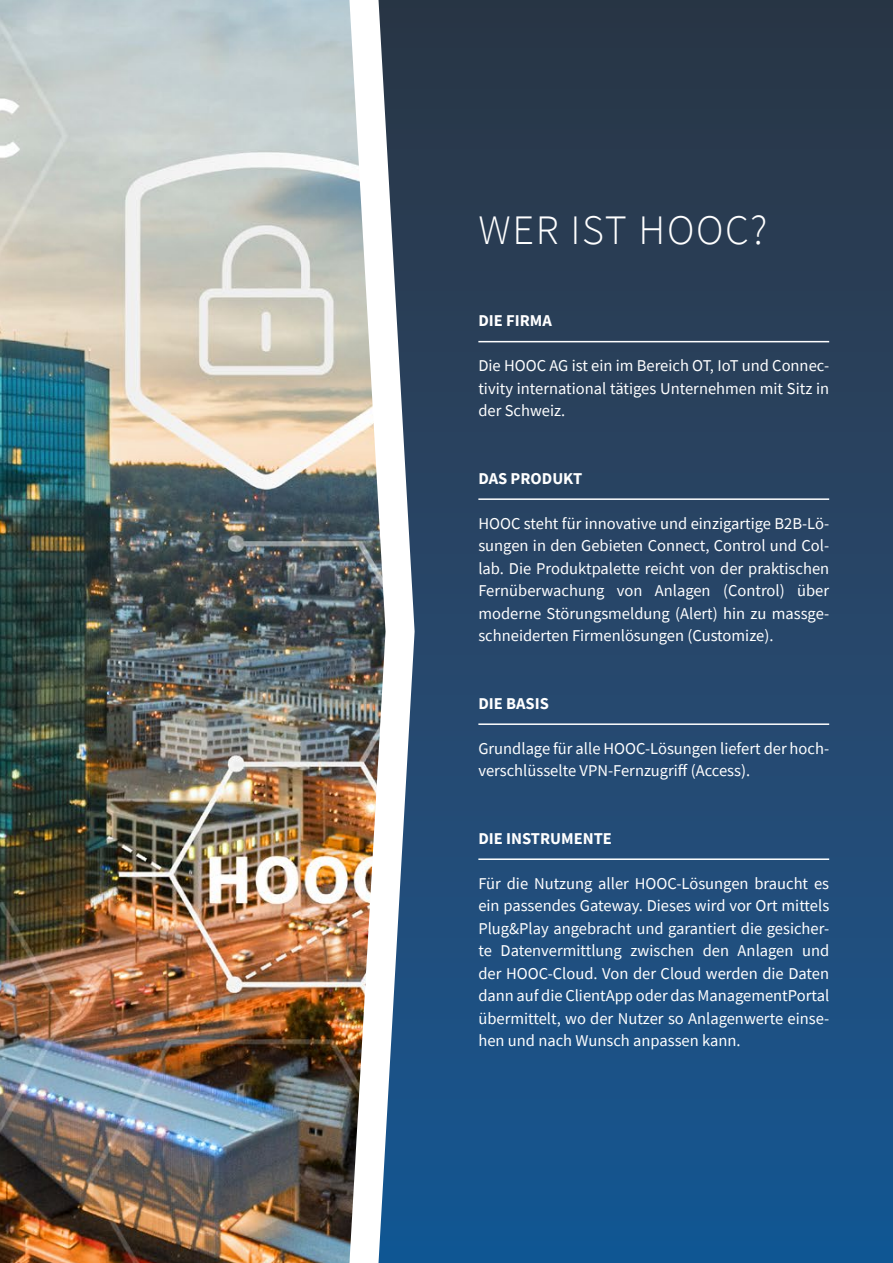
<style>
.page{position:relative;width:893px;height:1263px;background:#fff}
.page>*{position:absolute;margin:0;border:0;box-sizing:border-box;transform-origin:0 0}
.t1{font:300 42px "Source Sans Pro";letter-spacing:.04em;color:#fff}
.t2{font:16.5px/22.5px "Source Sans Pro";color:#fff;text-align:justify}
.t3{font:700 16.5px "Source Sans Pro";color:#fff}
</style>
<div class="page">
<div style="left:0;top:0;width:893px;height:1263px;background:linear-gradient(to bottom,#2e3644,#195792)"></div>
<hr style="left:478px;top:341px;width:351px;height:1px;background:#fff">
<hr style="left:478px;top:498px;width:351px;height:2px;background:#fff">
<hr style="left:478px;top:723px;width:351px;height:2px;background:#fff">
<hr style="left:478px;top:858px;width:351px;height:2px;background:#fff">
<img style="left:0;top:0;width:349px;height:1263px">
<img style="left:349px;top:0;width:66px;height:1263px">
<h1 class="t1" style="left:478px;top:204px;width:291px">WER IST HOOC?</h1>
<p class="t3" style="left:478px;top:309px;width:75px">DIE FIRMA</p>
<p class="t2" style="left:478px;top:354px;width:352px">Die HOOC AG ist ein im Bereich OT, IoT und Connec&shy;tivity international tätiges Unternehmen mit Sitz in der Schweiz.</p>
<p class="t3" style="left:478px;top:467px;width:105px">DAS PRODUKT</p>
<p class="t2" style="left:478px;top:512px;width:352px">HOOC steht für innovative und einzigartige B2B-Lö&shy;sungen in den Gebieten Connect, Control und Col&shy;lab. Die Produktpalette reicht von der praktischen Fernüberwachung von Anlagen (Control) über moderne Störungsmeldung (Alert) hin zu massge&shy;schneiderten Firmenlösungen (Customize).</p>
<p class="t3" style="left:478px;top:692px;width:72px">DIE BASIS</p>
<p class="t2" style="left:478px;top:737px;width:352px">Grundlage für alle HOOC-Lösungen liefert der hoch&shy;verschlüsselte VPN-Fernzugriff (Access).</p>
<p class="t3" style="left:478px;top:827px;width:135px">DIE INSTRUMENTE</p>
<p class="t2" style="left:478px;top:872px;width:352px">Für die Nutzung aller HOOC-Lösungen braucht es ein passendes Gateway. Dieses wird vor Ort mittels Plug&amp;Play angebracht und garantiert die gesicher&shy;te Datenvermittlung zwischen den Anlagen und der HOOC-Cloud. Von der Cloud werden die Daten dann auf die ClientApp oder das ManagementPortal übermittelt, wo der Nutzer so Anlagenwerte einse&shy;hen und nach Wunsch anpassen kann.</p>
</div>
